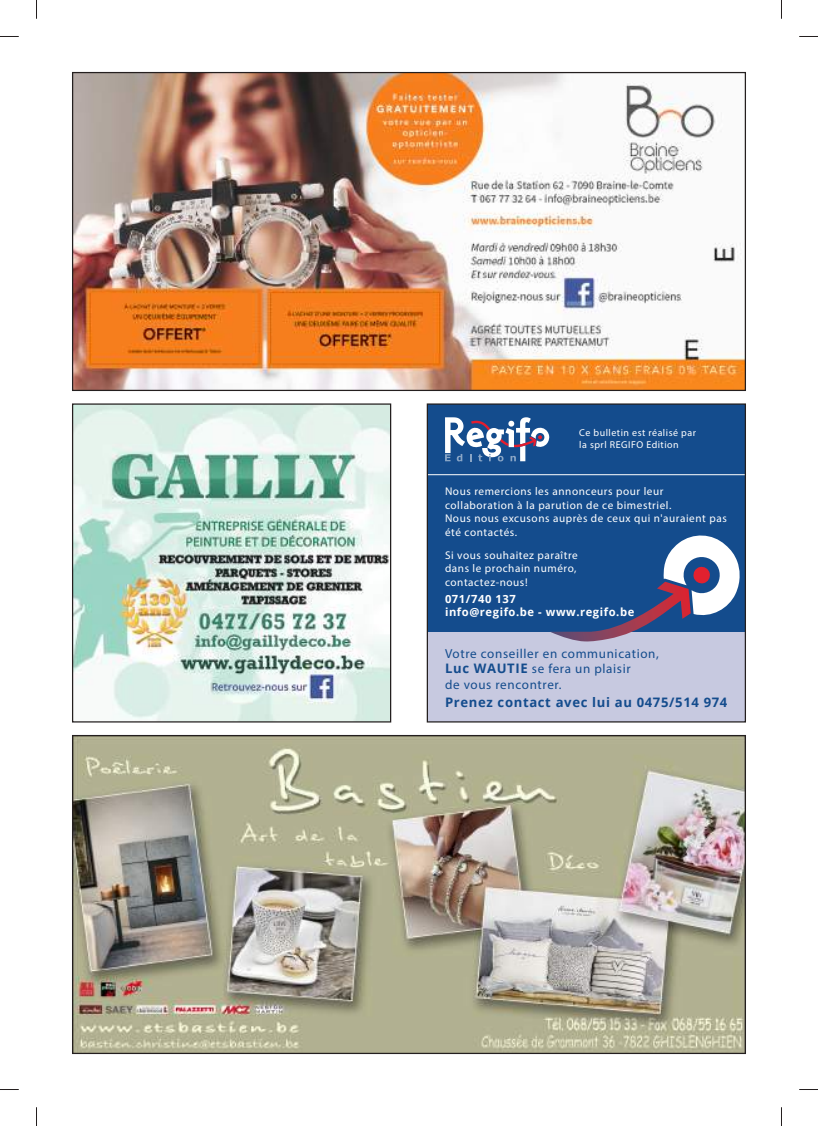
<style>
.page{position:relative;width:818px;height:1126px;background:#fff}
.page>*{position:absolute;margin:0;border:0;box-sizing:border-box;transform-origin:0 0}
.t1{font:13.12px/15.8px "Open Sans";letter-spacing:.05em;color:#144c8d}
.t2{font:700 13.12px "Open Sans";letter-spacing:.05em;color:#144c8d}
.t3{font:11.25px/13.5px "Open Sans";letter-spacing:.05em;color:#fff}
.t4{font:700 11.25px/13.5px "Open Sans";letter-spacing:.05em;color:#fff}
.t5{font:10px/12px "Open Sans";letter-spacing:.05em;color:#fff}
.s1{font-weight:700}
</style>
<div class="page">
<img style="left:74px;top:405px;width:315px;height:315px">
<div style="left:72px;top:403px;width:319px;height:319px;border:1px solid #241f1f"></div>
<img style="left:74px;top:74px;width:669px;height:315px">
<div style="left:427px;top:404px;width:318px;height:248px;background:#144c8d"></div>
<div style="left:427px;top:632px;width:318px;height:89px;background:#c7c9e0"></div>
<svg style="left:445px;top:417px;width:104px;height:44px"></svg>
<svg style="left:550px;top:535px;width:190px;height:106px"></svg>
<hr style="left:427px;top:474px;width:318px;height:1px;background:#fff">
<div style="left:426px;top:403px;width:319px;height:319px;border:1px solid #241f1f"></div>
<img style="left:74px;top:736px;width:669px;height:315px">
<svg style="left:0;top:36px;width:19px;height:1px"></svg>
<svg style="left:799px;top:36px;width:18px;height:1px"></svg>
<svg style="left:0;top:1089px;width:19px;height:1px"></svg>
<svg style="left:799px;top:1089px;width:18px;height:1px"></svg>
<svg style="left:36px;top:0;width:1px;height:19px"></svg>
<svg style="left:36px;top:1107px;width:1px;height:18px"></svg>
<p class="t5" style="left:579px;top:426px;width:118px">Ce bulletin est réalisé par la sprl REGIFO Edition</p>
<p class="t3" style="left:445px;top:484px;width:283px">Nous remercions les annonceurs pour leur collaboration à la parution de ce bimestriel.<br>Nous nous excusons auprès de ceux qui n'auraient pas été contactés.</p>
<p class="t3" style="left:445px;top:548px;width:134px;text-align:justify">Si vous souhaitez paraître dans le prochain numéro, contactez-nous!</p>
<p class="t4" style="left:445px;top:592px;width:191px">071/740 137<br>info@regifo.be - www.regifo.be</p>
<p class="t1" style="left:445px;top:645px;width:215px">Votre conseiller en communication,<br><span class="s1">Luc WAUTIE</span> se fera un plaisir<br>de vous rencontrer.</p>
<p class="t2" style="left:445px;top:693px;width:284px">Prenez contact avec lui au 0475/514 974</p>
</div>
